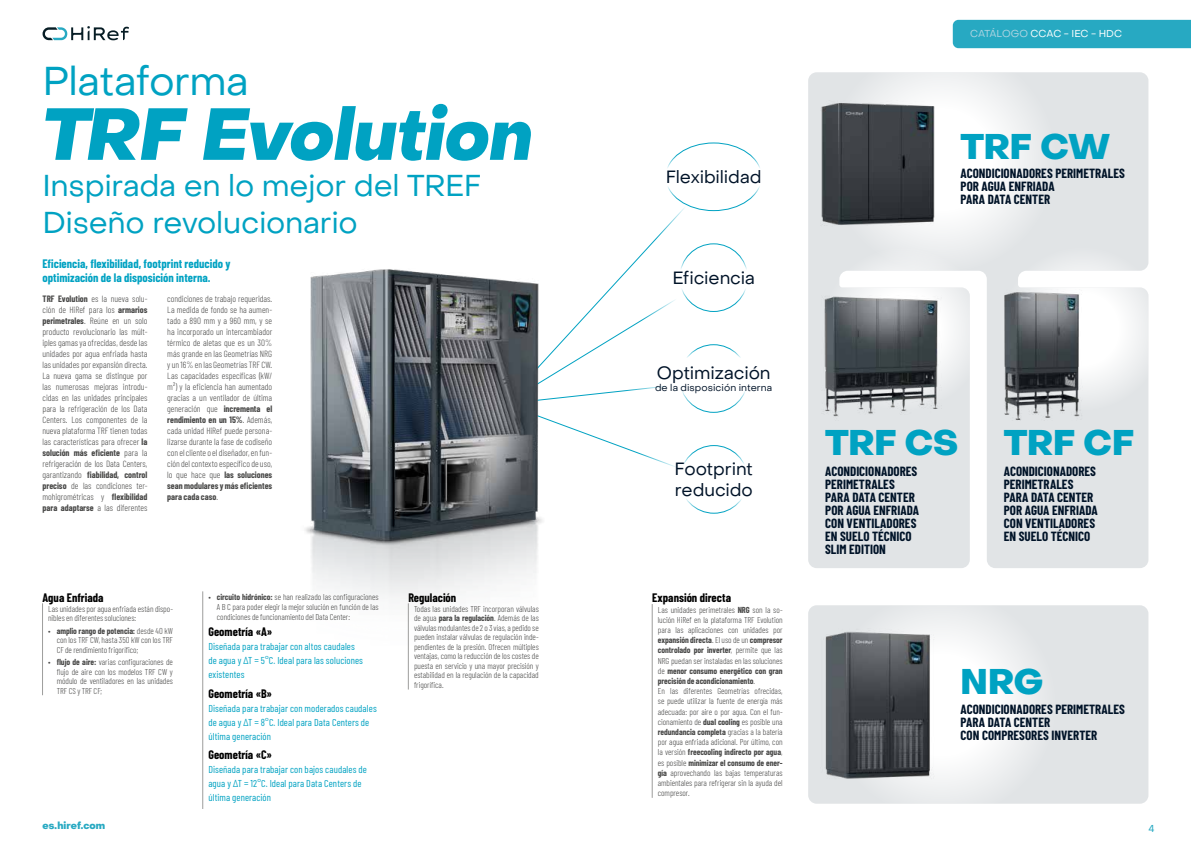
<style>
.page{position:relative;width:1191px;height:842px;background:#fff}
.page>*{position:absolute;margin:0;border:0;box-sizing:border-box;transform-origin:0 0}
.t1{font:italic 800 72px "PP Object Sans";letter-spacing:-.005em;color:#00a2c2}
.t2{font:40px "Object Sans";letter-spacing:-.015em;color:#00a2c2}
.t3{font:800 35px "Object Sans";letter-spacing:-.01em;color:#00a2c2}
.t4{font:30px/37px "Object Sans";letter-spacing:-.01em;color:#00a2c2}
.t5{font:17.6px/21.1px "Object Sans";letter-spacing:-.01em;color:#001328}
.t6{font:700 13px/13px "Barlow Condensed";color:#001328}
.t7{font:700 12px/14px "Barlow Condensed";color:#00a2c2}
.t8{font:700 12px "Barlow Condensed";color:#000}
.t9{font:10px/14px "Barlow Condensed";letter-spacing:.01em;color:#00a2c2}
.t10{font:10px "PP Object Sans";letter-spacing:-.01em;color:#fff}
.t11{font:800 10px "PP Object Sans";letter-spacing:.01em;color:#27a9c2}
.t12{font:10px "PP Object Sans";color:#27a9c2}
.t13{font:9.7px "Object Sans";letter-spacing:.005em;color:#001328}
.t14{font:300 9px/11px "Barlow Condensed";color:#4a4a49;text-align:justify}
.t15{font:300 8.5px/10.2px "Barlow Condensed";letter-spacing:-.005em;color:#4a4a49;text-align:justify}
.s1{font-weight:700}
.s2{color:#add4e1}
</style>
<div class="page">
<svg style="left:43px;top:26px;width:86px;height:14px"></svg>
<div style="left:952px;top:20px;width:239px;height:28px;background:#27a9c2"></div>
<svg style="left:561px;top:276px;width:101px;height:184px"></svg>
<div style="left:653px;top:419px;width:121px;height:121px;background:#fff;border-radius:50%"></div>
<div style="left:653px;top:318px;width:121px;height:121px;background:#fff;border-radius:50%"></div>
<div style="left:653px;top:217px;width:121px;height:121px;background:#fff;border-radius:50%"></div>
<div style="left:679px;top:445px;width:69px;height:69px;border:1px solid #00a2c2;border-radius:50%"></div>
<div style="left:679px;top:344px;width:69px;height:69px;border:1px solid #00a2c2;border-radius:50%"></div>
<div style="left:679px;top:243px;width:69px;height:69px;border:1px solid #00a2c2;border-radius:50%"></div>
<div style="left:665px;top:142px;width:97px;height:69px;border:1px solid #00a2c2;border-radius:50%"></div>
<img style="left:305px;top:269px;width:256px;height:380px">
<hr style="left:42px;top:603px;width:1px;height:92px;background:#9d9d9c">
<hr style="left:408px;top:603px;width:1px;height:86px;background:#9d9d9c">
<hr style="left:203px;top:591px;width:1px;height:218px;background:#9d9d9c">
<div style="left:808px;top:605px;width:340px;height:199px;background:#e1e4e6;border-radius:9px"></div>
<svg style="left:891px;top:605px;width:143px;height:199px;fill:#f2f3f4"></svg>
<hr style="left:652px;top:604px;width:1px;height:194px;background:#9d9d9c">
<div style="left:808px;top:72px;width:340px;height:496px;background:#e1e4e6"></div>
<svg style="left:826px;top:72px;width:230px;height:201px;fill:#eeeff0"></svg>
<svg style="left:821px;top:247px;width:165px;height:164px;fill:#f0f1f3"></svg>
<svg style="left:999px;top:247px;width:149px;height:164px"></svg>
<img style="left:814px;top:100px;width:128px;height:127px">
<img style="left:825px;top:629px;width:110px;height:153px">
<img style="left:815px;top:289px;width:134px;height:134px">
<img style="left:974px;top:289px;width:134px;height:134px">
<h2 class="t2" style="left:43px;top:57px;width:208px">Plataforma</h2>
<h1 class="t1" style="left:43px;top:91px;width:493px">TRF Evolution</h1>
<h3 class="t4" style="left:43px;top:167px;width:440px">Inspirada en lo mejor del TREF<br>Diseño revolucionario</h3>
<h3 class="t7" style="left:43px;top:256px;width:189px">Eficiencia, flexibilidad, footprint reducido y optimización de la disposición interna.</h3>
<p class="t14" style="left:43px;top:293px;width:106px"><span class="s1">TRF Evolution</span> es la nueva solu&shy;ción de HiRef para los <span class="s1">armarios perimetrales</span>. Reúne en un solo producto revolucionario las múlt&shy;iples gamas ya ofrecidas, desde las unidades por agua enfriada hasta las unidades por expansión directa.<br>La nueva gama se distingue por las numerosas mejoras introdu&shy;cidas en las unidades principales para la refrigeración de los Data Centers. Los componentes de la nueva plataforma TRF tienen todas las características para ofrecer <span class="s1">la solución más eficiente</span> para la refrigeración de los Data Centers, garantizando <span class="s1">fiabilidad, control preciso</span> de las condiciones ter&shy;mohigrométricas y <span class="s1">flexibilidad para adaptarse</span> a las diferentes</p>
<p class="t14" style="left:167px;top:293px;width:106px">condiciones de trabajo requeridas.<br>La medida de fondo se ha aumen&shy;tado a 890 mm y a 960 mm, y se ha incorporado un intercambiador térmico de aletas que es un 30% más grande en las Geometrías NRG y un 16% en las Geometrías TRF CW.<br>Las capacidades específicas (kW/ m²) y la eficiencia han aumentado gracias a un ventilador de última generación que <span class="s1">incrementa el rendimiento en un 15%</span>. Además, cada unidad HiRef puede persona&shy;lizarse durante la fase de codiseño con el cliente o el diseñador, en fun&shy;ción del contexto específico de uso, lo que hace que <span class="s1">las soluciones sean modulares y más eficientes para cada caso</span>.</p>
<h3 class="t8" style="left:43px;top:589px;width:63px">Agua Enfriada</h3>
<p class="t15" style="left:48px;top:603px;width:126px;line-height:9.5px">Las unidades por agua enfriada están dispo&shy;nibles en diferentes soluciones:</p>
<p class="t15" style="left:57px;top:625px;width:118px;line-height:9.5px;text-indent:-9px">• <span class="s1">amplio rango de potencia:</span> desde 40 kW con los TRF CW, hasta 350 kW con los TRF CF de rendimiento frigorífico;</p>
<p class="t15" style="left:57px;top:657px;width:118px;line-height:9.5px;text-indent:-9px">• <span class="s1">flujo de aire:</span> varias configuraciones de flujo de aire con los modelos TRF CW y módulo de ventiladores en las unidades TRF CS y TRF CF;</p>
<p class="t15" style="left:217px;top:591px;width:163px;text-indent:-9px">• <span class="s1">circuito hidrónico:</span> se han realizado las configuraciones A B C para poder elegir la mejor solución en función de las condiciones de funcionamiento del Data Center:</p>
<h3 class="t8" style="left:208px;top:623px;width:65px">Geometría «A»</h3>
<p class="t9" style="left:208px;top:639px;width:156px">Diseñada para trabajar con altos caudales de agua y ΔT = 5°C. Ideal para las soluciones existentes</p>
<h3 class="t8" style="left:208px;top:685px;width:65px">Geometría «B»</h3>
<p class="t9" style="left:208px;top:700px;width:170px">Diseñada para trabajar con moderados caudales de agua y ΔT = 8°C. Ideal para Data Centers de última generación</p>
<h3 class="t8" style="left:208px;top:746px;width:65px">Geometría «C»</h3>
<p class="t9" style="left:208px;top:762px;width:160px">Diseñada para trabajar con bajos caudales de agua y ΔT = 12°C. Ideal para Data Centers de última generación</p>
<h3 class="t8" style="left:408px;top:589px;width:49px">Regulación</h3>
<p class="t15" style="left:414px;top:603px;width:126px;line-height:9.5px">Todas las unidades TRF incorporan válvulas de agua <span class="s1">para la regulación</span>. Además de las válvulas modulantes de 2 o 3 vías, a pedido se pueden instalar válvulas de regulación inde&shy;pendientes de la presión. Ofrecen múltiples ventajas, como la reducción de los costes de puesta en servicio y una mayor precisión y estabilidad en la regulación de la capacidad frigorífica.</p>
<h3 class="t5" style="left:666px;top:166px;width:97px">Flexibilidad</h3>
<h3 class="t5" style="left:672px;top:267px;width:84px">Eficiencia</h3>
<h3 class="t5" style="left:657px;top:362px;width:115px">Optimización</h3>
<p class="t13" style="left:655px;top:382px;width:119px">de la disposición interna</p>
<h3 class="t5" style="left:674px;top:458px;width:80px">Footprint reducido</h3>
<h3 class="t8" style="left:652px;top:589px;width:80px">Expansión directa</h3>
<p class="t15" style="left:658px;top:604px;width:126px;text-align:left">Las unidades perimetrales <span class="s1">NRG</span> son la so&shy;lución HiRef en la plataforma TRF Evolution para las aplicaciones con unidades por <span class="s1">expansión directa</span>. El uso de un <span class="s1">compresor controlado por inverter</span>, permite que las NRG puedan ser instaladas en las soluciones de <span class="s1">menor consumo energético con gran precisión de acondicionamiento</span>.<br>En las diferentes Geometrías ofrecidas, se puede utilizar la fuente de energía más adecuada: por aire o por agua. Con el fun&shy;cionamiento de <span class="s1">dual cooling</span> es posible una <span class="s1">redundancia completa</span> gracias a la batería por agua enfriada adicional. Por último, con la versión <span class="s1">freecooling indirecto por agua</span>, es posible <span class="s1">minimizar el consumo de ener&shy;gía</span> aprovechando las bajas temperaturas ambientales para refrigerar sin la ayuda del compresor.</p>
<p class="t10" style="left:970px;top:28px;width:153px"><span class="s2">CATÁLOGO</span> CCAC - IEC - HDC</p>
<h3 class="t3" style="left:960px;top:126px;width:151px">TRF CW</h3>
<h3 class="t6" style="left:960px;top:167px;width:166px">ACONDICIONADORES PERIMETRALES<br>POR AGUA ENFRIADA<br>PARA DATA CENTER</h3>
<h3 class="t3" style="left:825px;top:422px;width:135px">TRF CS</h3>
<h3 class="t3" style="left:1003px;top:422px;width:132px">TRF CF</h3>
<h3 class="t6" style="left:1003px;top:464px;width:95px">ACONDICIONADORES<br>PERIMETRALES<br>PARA DATA CENTER<br>POR AGUA ENFRIADA<br>CON VENTILADORES<br>EN SUELO TÉCNICO</h3>
<h3 class="t6" style="left:825px;top:464px;width:95px">ACONDICIONADORES<br>PERIMETRALES<br>PARA DATA CENTER<br>POR AGUA ENFRIADA<br>CON VENTILADORES<br>EN SUELO TÉCNICO<br>SLIM EDITION</h3>
<h3 class="t3" style="left:960px;top:660px;width:84px">NRG</h3>
<h3 class="t6" style="left:960px;top:702px;width:166px">ACONDICIONADORES PERIMETRALES<br>PARA DATA CENTER<br>CON COMPRESORES INVERTER</h3>
<p class="t11" style="left:43px;top:820px;width:64px">es.hiref.com</p>
<p class="t12" style="left:1148px;top:822px;width:8px">4</p>
</div>
